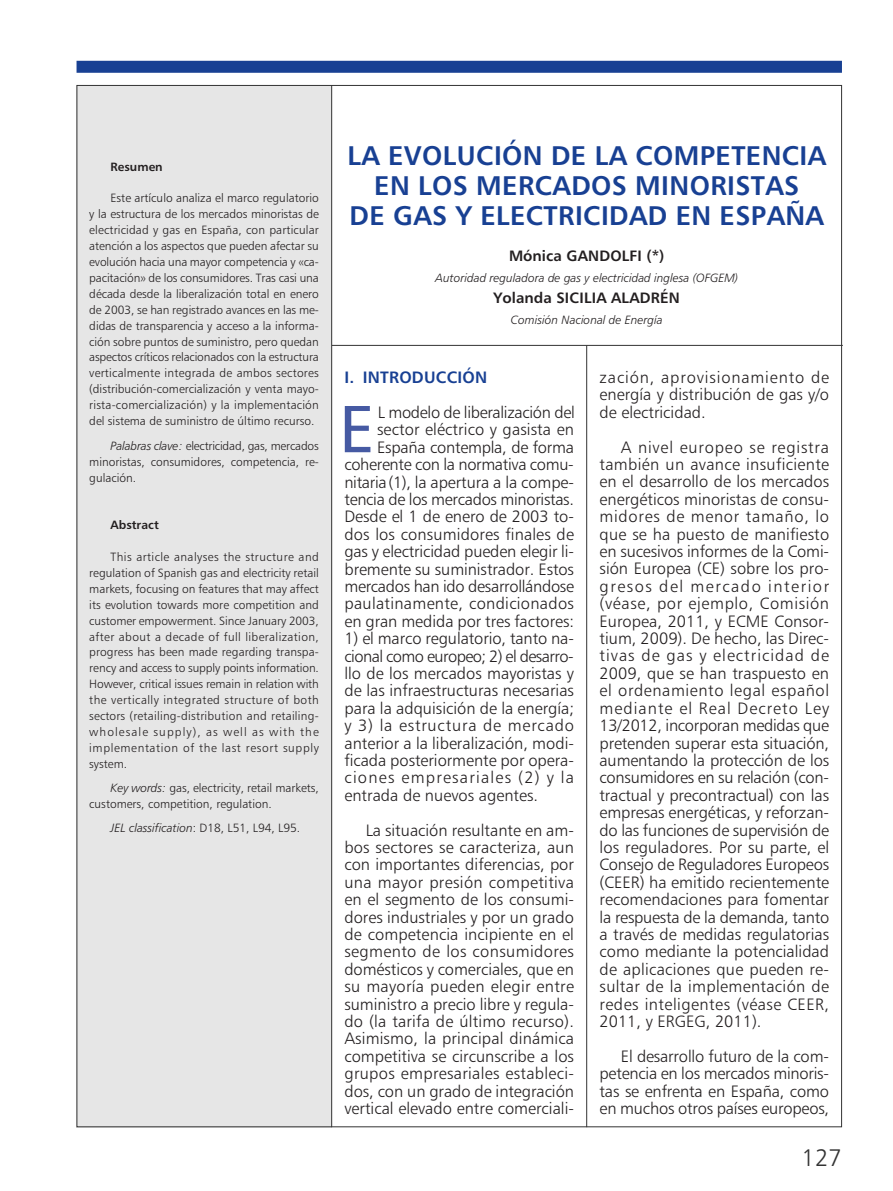
<style>
.page{position:relative;width:893px;height:1191px;background:#fff}
.page>*{position:absolute;margin:0;border:0;box-sizing:border-box;transform-origin:0 0}
.t1{font:66.6px "Humanist 777 BT Roman B";color:#465aa3}
.t2{font:27px/30px "Humanist 777 BT Bold B";letter-spacing:.015em;color:#184093;text-align:center}
.t3{font:24px "Humanist 777 BT Light B";color:#333}
.t4{font:16.5px/17.4px "Humanist 777 BT Light B";letter-spacing:-.005em;color:#231f20;text-align:justify}
.t5{font:16.5px "Humanist 777 BT Bold B";letter-spacing:.015em;color:#184093}
.t6{font:15px "Humanist 777 BT Bold B";letter-spacing:.015em;color:#231f20}
.t7{font:12px/15.9px "Humanist 777 BT Light B";color:#231f20;text-align:justify}
.t8{font:12px "Humanist 777 BT Light Italic B";color:#231f20}
.t9{font:12px "Humanist 777 BT Bold B";color:#231f20}
.s1{font-family:"Humanist 777 BT Light Italic B"}
.s2{font-family:"Humanist 777 BT Light B"}
</style>
<div class="page">
<div style="left:77px;top:61px;width:765px;height:12px;background:#184093"></div>
<div style="left:77px;top:85px;width:255px;height:1042px;background:#e6e6e6"></div>
<hr style="left:586px;top:345px;width:1px;height:782px;background:#333">
<hr style="left:331px;top:85px;width:1px;height:1042px;background:#333">
<hr style="left:332px;top:345px;width:511px;height:1px;background:#333">
<p class="t9" style="left:111px;top:159px;width:54px">Resumen</p>
<p class="t7" style="left:89px;top:190px;width:231px;text-indent:21px">Este artículo analiza el marco regulatorio y la estructura de los mercados minoristas de electricidad y gas en España, con particular atención a los aspectos que pueden afectar su evolución hacia una mayor competencia y «ca&shy;pacitación» de los consumidores. Tras casi una década desde la liberalización total en enero de 2003, se han registrado avances en las me&shy;didas de transparencia y acceso a la informa&shy;ción sobre puntos de suministro, pero quedan aspectos críticos relacionados con la estructura verticalmente integrada de ambos sectores (distribución-comercialización y venta mayo&shy;rista-comercialización) y la implementación del sistema de suministro de último recurso.</p>
<p class="t7" style="left:89px;top:437px;width:231px;text-indent:21px"><span class="s1">Palabras clave:</span> electricidad, gas, mercados minoristas, consumidores, competencia, re&shy;gulación.</p>
<p class="t9" style="left:111px;top:517px;width:50px">Abstract</p>
<p class="t7" style="left:89px;top:549px;width:231px;text-indent:21px">This article analyses the structure and regulation of Spanish gas and electricity retail markets, focusing on features that may affect its evolution towards more competition and customer empowerment. Since January 2003, after about a decade of full liberalization, progress has been made regarding transpa&shy;rency and access to supply points information.<br>However, critical issues remain in relation with the vertically integrated structure of both sectors (retailing-distribution and retailing&shy;wholesale supply), as well as with the implementation of the last resort supply system.</p>
<p class="t7" style="left:89px;top:780px;width:231px;text-indent:21px"><span class="s1">Key words:</span> gas, electricity, retail markets, customers, competition, regulation.</p>
<p class="t8" style="left:111px;top:820px;width:191px">JEL classification<span class="s2">: D18, L51, L94, L95.</span></p>
<h2 class="t2" style="left:347px;top:140px;width:480px">LA EVOLUCIÓN DE LA COMPETENCIA<br>EN LOS MERCADOS MINORISTAS<br>DE GAS Y ELECTRICIDAD EN ESPAÑA</h2>
<p class="t6" style="left:509px;top:246px;width:157px">Mónica GANDOLFI (*)</p>
<p class="t8" style="left:435px;top:270px;width:304px">Autoridad reguladora de gas y electricidad inglesa (OFGEM)</p>
<p class="t6" style="left:494px;top:288px;width:188px">Yolanda SICILIA ALADRÉN</p>
<p class="t8" style="left:511px;top:312px;width:153px">Comisión Nacional de Energía</p>
<p class="t5" style="left:345px;top:367px;width:144px">I. INTRODUCCIÓN</p>
<p class="t4" style="left:344px;top:403px;width:232px;text-align:right">L modelo de liberalización del sector eléctrico y gasista en<br>España contempla, de forma coherente con la normativa comu&shy;nitaria(1), la apertura a la compe&shy;tencia de los mercados minoristas.<br>Desde el 1 de enero de 2003 to&shy;dos los consumidores finales de gas y electricidad pueden elegir li&shy;bremente su suministrador. Estos mercados han ido desarrollándose paulatinamente, condicionados en gran medida por tres factores:</p>
<p class="t4" style="left:344px;top:629px;width:231px">1) el marco regulatorio, tanto na&shy;cional como europeo; 2) el desarro&shy;llo de los mercados mayoristas y de las infraestructuras necesarias para la adquisición de la energía; y 3) la estructura de mercado anterior a la liberalización, modi&shy;ficada posteriormente por opera&shy;ciones empresariales (2) y la entrada de nuevos agentes.</p>
<p class="t4" style="left:344px;top:821px;width:231px;text-indent:21px">La situación resultante en am&shy;bos sectores se caracteriza, aun con importantes diferencias, por una mayor presión competitiva en el segmento de los consumi&shy;dores industriales y por un grado de competencia incipiente en el segmento de los consumidores domésticos y comerciales, que en su mayoría pueden elegir entre suministro a precio libre y regula&shy;do (la tarifa de último recurso).<br>Asimismo, la principal dinámica competitiva se circunscribe a los grupos empresariales estableci&shy;dos, con un grado de integración vertical elevado entre comerciali-</p>
<h1 class="t1" style="left:339px;top:387px;width:37px">E</h1>
<p class="t4" style="left:600px;top:368px;width:231px">zación, aprovisionamiento de energía y distribución de gas y/o de electricidad.</p>
<p class="t4" style="left:600px;top:438px;width:231px;text-indent:21px">A nivel europeo se registra también un avance insuficiente en el desarrollo de los mercados energéticos minoristas de consu&shy;midores de menor tamaño, lo que se ha puesto de manifiesto en sucesivos informes de la Comi&shy;sión Europea (CE) sobre los pro&shy;gresos del mercado interior (véase, por ejemplo, Comisión Europea, 2011, y ECME Consor&shy;tium, 2009). De hecho, las Direc&shy;tivas de gas y electricidad de 2009, que se han traspuesto en el ordenamiento legal español mediante el Real Decreto Ley 13/2012, incorporan medidas que pretenden superar esta situación, aumentando la protección de los consumidores en su relación (con&shy;tractual y precontractual) con las empresas energéticas, y reforzan&shy;do las funciones de supervisión de los reguladores. Por su parte, el Consejo de Reguladores Europeos (CEER) ha emitido recientemente recomendaciones para fomentar la respuesta de la demanda, tanto a través de medidas regulatorias como mediante la potencialidad de aplicaciones que pueden re&shy;sultar de la implementación de redes inteligentes (véase CEER, 2011, y ERGEG, 2011).</p>
<p class="t4" style="left:600px;top:1047px;width:231px;text-indent:21px">El desarrollo futuro de la com&shy;petencia en los mercados minoris&shy;tas se enfrenta en España, como en muchos otros países europeos,</p>
<h3 class="t3" style="left:802px;top:1143px;width:42px">127</h3>
</div>
